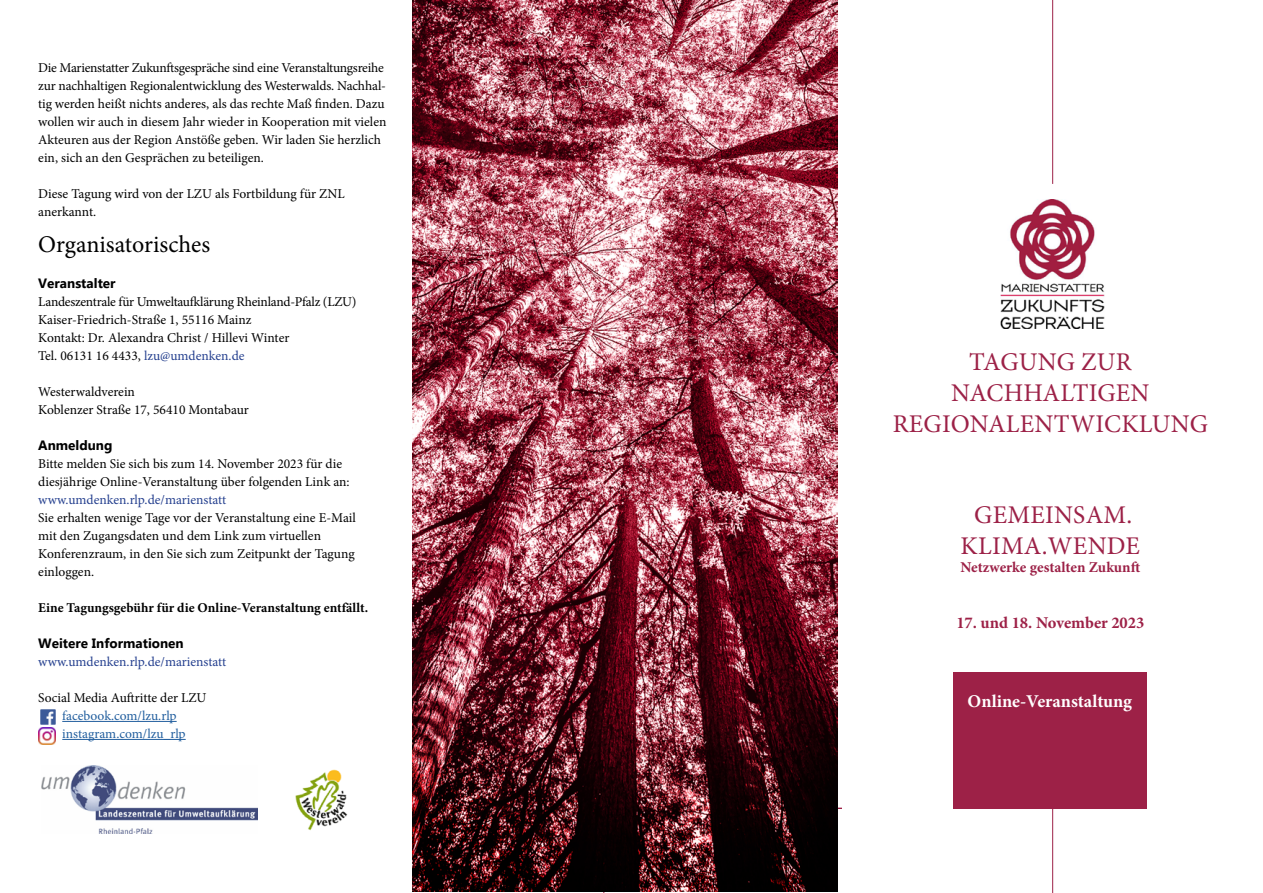
<style>
.page{position:relative;width:1263px;height:893px;background:#fff}
.page>*{position:absolute;margin:0;border:0;box-sizing:border-box;transform-origin:0 0}
.t1{font:25.5px/30.6px "Minion Pro";letter-spacing:.01em;color:#9c2147;text-align:center}
.t2{font:24px "Minion Pro";letter-spacing:-.005em;color:#000}
.t3{font:700 18px "Minion Pro";color:#fff}
.t4{font:700 16.5px "Minion Pro";color:#9d2147}
.t5{font:700 15px "Minion Pro";color:#9c2147}
.t6{font:13.5px/18px "Minion Pro";letter-spacing:-.005em;color:#000}
.t7{font:13.5px "Minion Pro";color:#25408f}
.t8{font:700 13.5px "Minion Pro";color:#000}
.t9{font:700 13.5px "Microsoft Tai Le";color:#000}
.t10{font:13.5px/18px "Minion Pro";color:#215e9e}
.s1{color:#25408f}
</style>
<div class="page">
<img style="left:1000px;top:200px;width:105px;height:129px">
<hr style="left:604px;top:808px;width:238px;height:1px;background:#9c2147">
<hr style="left:603px;top:808px;width:1px;height:85px;background:#9c2147">
<hr style="left:62px;top:721px;width:115px;height:1px;background:#215e9e">
<hr style="left:62px;top:739px;width:124px;height:1px;background:#215e9e">
<img style="left:295px;top:769px;width:53px;height:62px">
<img style="left:42px;top:766px;width:216px;height:67px">
<div style="left:953px;top:672px;width:194px;height:137px;background:#9d2147"></div>
<hr style="left:1052px;top:0;width:1px;height:184px;background:#9d2147">
<hr style="left:1052px;top:808px;width:1px;height:85px;background:#9d2147">
<img style="left:412px;top:0;width:426px;height:891px">
<img style="left:40px;top:709px;width:15px;height:15px">
<img style="left:39px;top:727px;width:16px;height:17px">
<p class="t6" style="left:38px;top:59px;width:350px">Die Marienstatter Zukunftsgespräche sind eine Veranstaltungsreihe zur nachhaltigen Regionalentwicklung des Westerwalds. Nachhal&shy;tig werden heißt nichts anderes, als das rechte Maß finden. Dazu wollen wir auch in diesem Jahr wieder in Kooperation mit vielen Akteuren aus der Region Anstöße geben. Wir laden Sie herzlich ein, sich an den Gesprächen zu beteiligen.</p>
<p class="t6" style="left:38px;top:185px;width:308px">Diese Tagung wird von der LZU als Fortbildung für ZNL anerkannt.</p>
<h2 class="t2" style="left:38px;top:228px;width:173px">Organisatorisches</h2>
<p class="t9" style="left:38px;top:276px;width:79px">Veranstalter</p>
<p class="t6" style="left:38px;top:293px;width:320px">Landeszentrale für Umweltaufklärung Rheinland-Pfalz (LZU)<br>Kaiser-Friedrich-Straße 1, 55116 Mainz<br>Kontakt: Dr. Alexandra Christ / Hillevi Winter<br>Tel. 06131 16 4433, <span class="s1">lzu@umdenken.de</span></p>
<p class="t6" style="left:38px;top:383px;width:212px">Westerwaldverein<br>Koblenzer Straße 17, 56410 Montabaur</p>
<p class="t9" style="left:38px;top:438px;width:76px">Anmeldung</p>
<p class="t6" style="left:38px;top:455px;width:313px">Bitte melden Sie sich bis zum 14. November 2023 für die diesjährige Online-Veranstaltung über folgenden Link an:</p>
<p class="t7" style="left:38px;top:491px;width:190px">www.umdenken.rlp.de/marienstatt</p>
<p class="t6" style="left:38px;top:509px;width:319px">Sie erhalten wenige Tage vor der Veranstaltung eine E-Mail mit den Zugangsdaten und dem Link zum virtuellen Konferenzraum, in den Sie sich zum Zeitpunkt der Tagung einloggen.</p>
<p class="t8" style="left:38px;top:598px;width:331px">Eine Tagungsgebühr für die Online-Veranstaltung entfällt.</p>
<p class="t9" style="left:38px;top:635px;width:147px">Weitere Informationen</p>
<p class="t7" style="left:38px;top:653px;width:190px">www.umdenken.rlp.de/marienstatt</p>
<p class="t6" style="left:38px;top:689px;width:170px">Social Media Auftritte der LZU</p>
<p class="t10" style="left:62px;top:707px;width:125px">facebook.com/lzu.rlp instagram.com/lzu_rlp</p>
<h1 class="t1" style="left:893px;top:347px;width:317px">TAGUNG ZUR<br>NACHHALTIGEN<br>REGIONALENTWICKLUNG</h1>
<h1 class="t1" style="left:961px;top:500px;width:181px">GEMEINSAM.<br>KLIMA.WENDE</h1>
<p class="t5" style="left:960px;top:557px;width:181px">Netzwerke gestalten Zukunft</p>
<p class="t4" style="left:956px;top:611px;width:190px">17. und 18. November 2023</p>
<h3 class="t3" style="left:967px;top:688px;width:166px">Online-Veranstaltung</h3>
</div>
